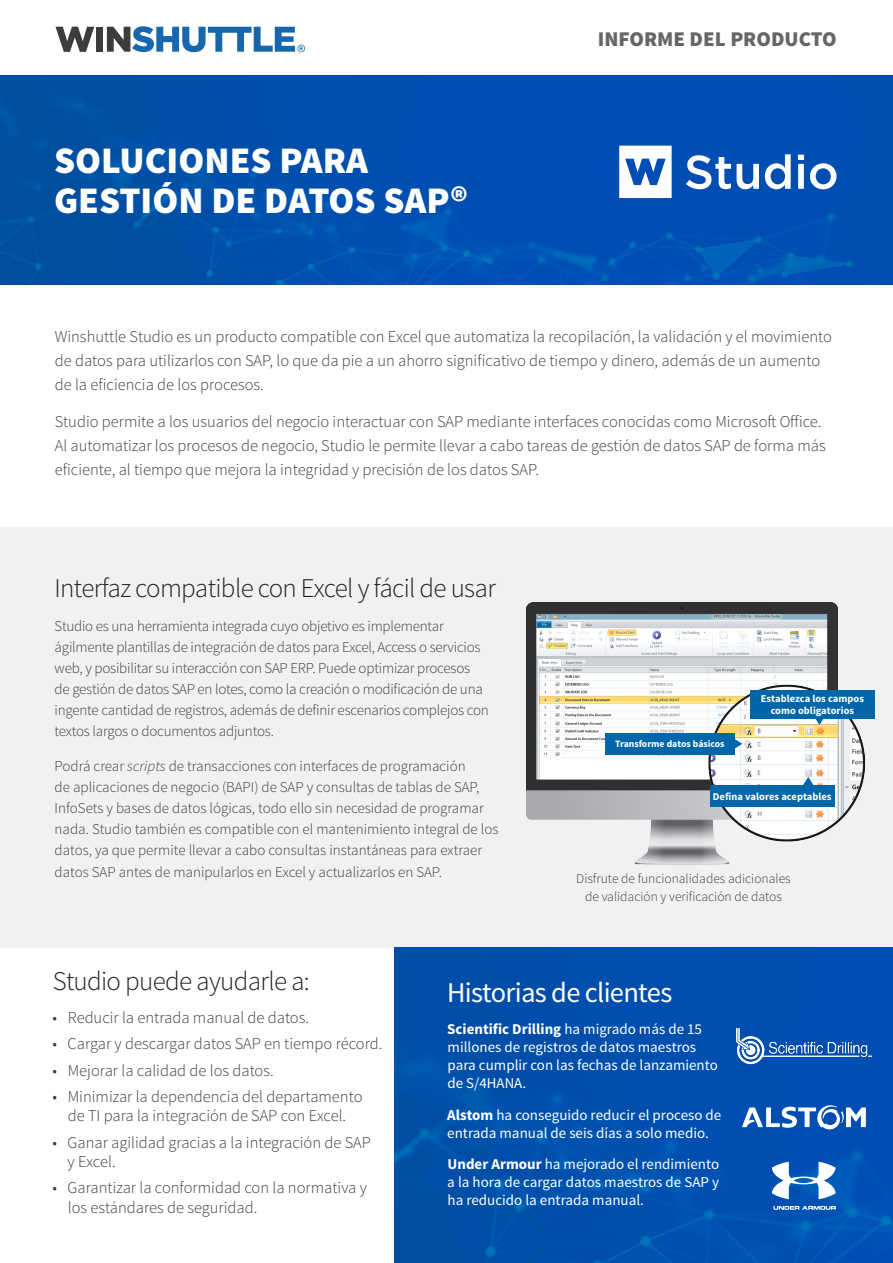
<style>
.page{position:relative;width:893px;height:1263px;background:#fff}
.page>*{position:absolute;margin:0;border:0;box-sizing:border-box;transform-origin:0 0}
.t1{font:900 37.5px/40.5px "Source Sans Pro";color:#fff}
.t2{font:28.5px "Source Sans Pro";letter-spacing:-.025em;color:#fff}
.t3{font:300 27px "Source Sans Pro";letter-spacing:-.025em;color:#231f20}
.t4{font:900 21px "Source Sans Pro";color:#666}
.Body_Text{font:300 16.5px/24px "Source Sans Pro";color:#3c3c3c}
.t5{font:300 16.5px/19.5px "Source Sans Pro";color:#3b3c3c}
.Body_Text-2{font:300 15px/21px "Source Sans Pro";letter-spacing:-.015em;color:#3c3c3c}
.t6{font:15px/18px "Source Sans Pro";color:#fff}
.Body_Text-3{font:300 13.5px/18px "Source Sans Pro";color:#3b3c3c;text-align:center}
.Body_Text-4{font:700 10.5px/12px "Source Sans Pro";color:#fff;text-align:center}
.Body_Text-5{font:700 9.75px "Source Sans Pro";color:#fff}
.s1{font-style:italic}
.s2{font-weight:700}
</style>
<div class="page">
<div style="left:0;top:527px;width:893px;height:421px;background:#f1f1f1"></div>
<img style="left:0;top:76px;width:893px;height:209px">
<img style="left:395px;top:948px;width:498px;height:315px">
<svg style="left:55px;top:27px;width:39px;height:25px"></svg>
<div style="left:96px;top:27px;width:7px;height:25px;background:#3c3c3c"></div>
<svg style="left:107px;top:26px;width:198px;height:26px"></svg>
<svg style="left:772px;top:1162px;width:63px;height:37px"></svg>
<svg style="left:773px;top:1206px;width:63px;height:4px"></svg>
<svg style="left:742px;top:1104px;width:124px;height:25px"></svg>
<img style="left:735px;top:1027px;width:138px;height:37px">
<svg style="left:619px;top:146px;width:53px;height:52px"></svg>
<svg style="left:686px;top:155px;width:45px;height:34px"></svg>
<svg style="left:737px;top:164px;width:22px;height:25px"></svg>
<svg style="left:765px;top:154px;width:26px;height:35px"></svg>
<svg style="left:798px;top:155px;width:6px;height:34px"></svg>
<svg style="left:810px;top:163px;width:26px;height:26px"></svg>
<img style="left:526px;top:602px;width:312px;height:263px">
<img style="left:705px;top:683px;width:163px;height:160px">
<svg style="left:812px;top:719px;width:15px;height:6px"></svg>
<svg style="left:801px;top:777px;width:14px;height:9px"></svg>
<div style="left:750px;top:691px;width:125px;height:28px;background:#06a"></div>
<div style="left:710px;top:786px;width:124px;height:21px;background:#06a"></div>
<svg style="left:735px;top:736px;width:7px;height:15px"></svg>
<div style="left:605px;top:733px;width:130px;height:21px;background:#06a"></div>
<p class="t1" style="left:54px;top:142px;width:415px">SOLUCIONES PARA<br>GESTIÓN DE DATOS SAP®</p>
<p class="t4" style="left:598px;top:25px;width:240px">INFORME DEL PRODUCTO</p>
<p class="Body_Text" style="left:55px;top:324px;width:779px">Winshuttle Studio es un producto compatible con Excel que automatiza la recopilación, la validación y el movimiento de datos para utilizarlos con SAP, lo que da pie a un ahorro significativo de tiempo y dinero, además de un aumento de la eficiencia de los procesos.</p>
<p class="Body_Text" style="left:55px;top:410px;width:772px">Studio permite a los usuarios del negocio interactuar con SAP mediante interfaces conocidas como Microsoft Office.<br>Al automatizar los procesos de negocio, Studio le permite llevar a cabo tareas de gestión de datos SAP de forma más eficiente, al tiempo que mejora la integridad y precisión de los datos SAP.</p>
<h2 class="t3" style="left:55px;top:571px;width:443px">Interfaz compatible con Excel y fácil de usar</h2>
<p class="Body_Text-2" style="left:55px;top:616px;width:436px">Studio es una herramienta integrada cuyo objetivo es implementar ágilmente plantillas de integración de datos para Excel, Access o servicios web, y posibilitar su interacción con SAP ERP. Puede optimizar procesos de gestión de datos SAP en lotes, como la creación o modificación de una ingente cantidad de registros, además de definir escenarios complejos con textos largos o documentos adjuntos.</p>
<p class="Body_Text-2" style="left:55px;top:755px;width:445px">Podrá crear <span class="s1">scripts</span> de transacciones con interfaces de programación<br>de aplicaciones de negocio (BAPI) de SAP y consultas de tablas de SAP, InfoSets y bases de datos lógicas, todo ello sin necesidad de programar nada. Studio también es compatible con el mantenimiento integral de los datos, ya que permite llevar a cabo consultas instantáneas para extraer</p>
<p class="Body_Text-2" style="left:55px;top:862px;width:389px">datos SAP antes de manipularlos en Excel y actualizarlos en SAP.</p>
<p class="Body_Text-3" style="left:576px;top:870px;width:216px">Disfrute de funcionalidades adicionales de validación y verificación de datos</p>
<p class="Body_Text-4" style="left:761px;top:693px;width:105px">Establezca los campos como obligatorios</p>
<p class="Body_Text-5" style="left:615px;top:737px;width:111px">Transforme datos básicos</p>
<p class="Body_Text-4" style="left:713px;top:790px;width:120px">Defina valores aceptables</p>
<h2 class="t3" style="left:53px;top:965px;width:259px">Studio puede ayudarle a:</h2>
<p class="t5" style="left:52px;top:1008px;width:258px">• Reducir la entrada manual de datos.</p>
<p class="t5" style="left:52px;top:1034px;width:331px">• Cargar y descargar datos SAP en tiempo récord.</p>
<p class="t5" style="left:52px;top:1060px;width:223px">• Mejorar la calidad de los datos.</p>
<p class="t5" style="left:52px;top:1087px;width:312px;text-align:center">• Minimizar la dependencia del departamento de TI para la integración de SAP con Excel.</p>
<p class="t5" style="left:68px;top:1132px;width:305px;text-indent:-15px">• Ganar agilidad gracias a la integración de SAP y Excel.</p>
<p class="t5" style="left:68px;top:1178px;width:301px;text-indent:-15px">• Garantizar la conformidad con la normativa y los estándares de seguridad.</p>
<h2 class="t2" style="left:447px;top:974px;width:227px">Historias de clientes</h2>
<p class="t6" style="left:447px;top:1020px;width:272px"><span class="s2">Scientific Drilling</span> ha migrado más de 15 millones de registros de datos maestros para cumplir con las fechas de lanzamiento de S/4HANA.</p>
<p class="t6" style="left:447px;top:1106px;width:276px"><span class="s2">Alstom</span> ha conseguido reducir el proceso de entrada manual de seis días a solo medio.</p>
<p class="t6" style="left:447px;top:1155px;width:273px;text-align:justify"><span class="s2">Under Armour</span> ha mejorado el rendimiento a la hora de cargar datos maestros de SAP y ha reducido la entrada manual.</p>
</div>
